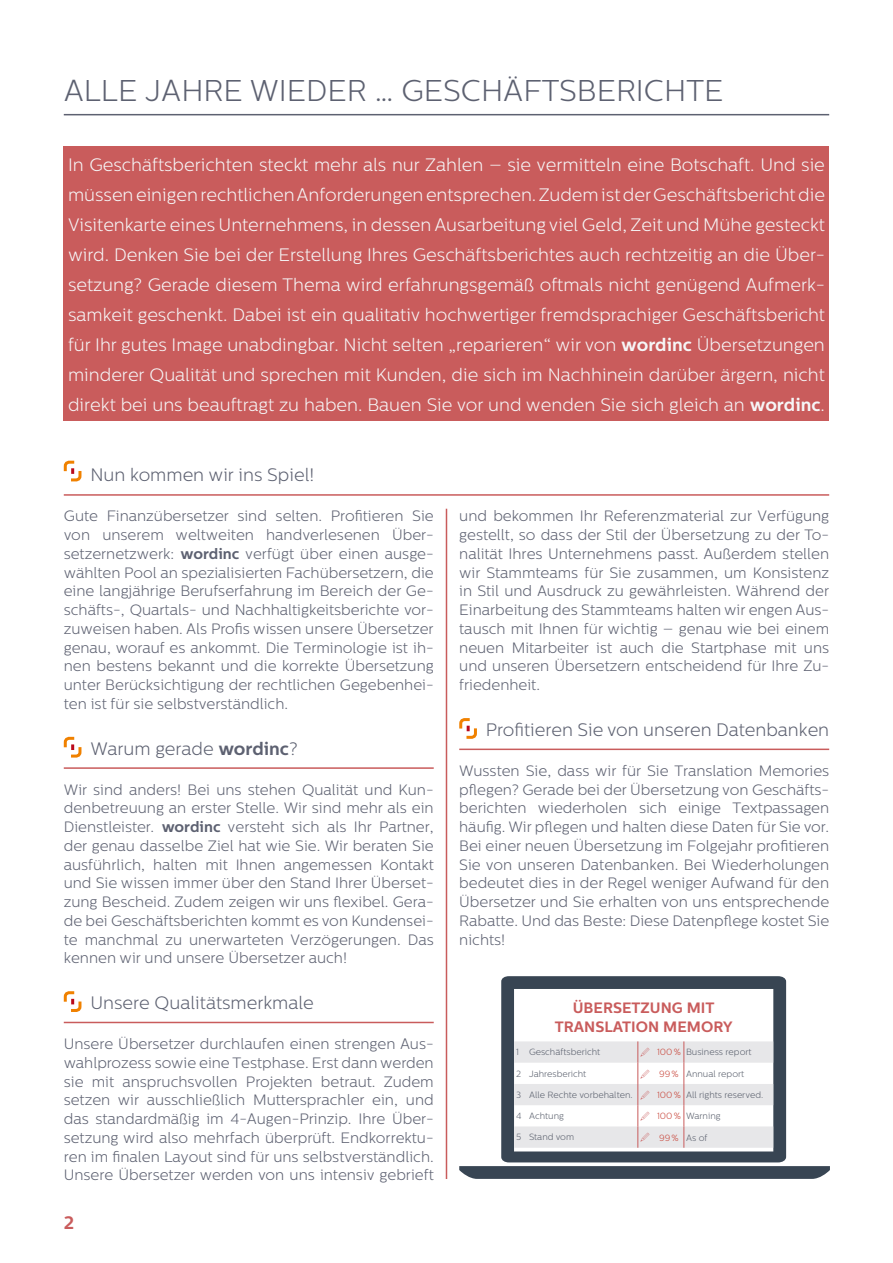
<style>
.page{position:relative;width:893px;height:1263px;background:#fff}
.page>*{position:absolute;margin:0;border:0;box-sizing:border-box;transform-origin:0 0}
.t1{font:300 30px "Centrale Sans";color:#5d6171}
.t2{font:300 18px/30px "Centrale Sans";color:#f6f6f7;text-align:justify}
.t3{font:300 18px "Centrale Sans";color:#5d6171}
.t4{font:700 18px "Centrale Sans";color:#c95c5c}
.t5{font:300 15px/18.8px "Centrale Sans";color:#5d6171;text-align:justify}
.t6{font:700 15px/18.8px "Centrale Sans";color:#c95c5c;text-align:center}
.t7{font:300 9px "Centrale Sans";color:#595f6c}
.s1{font-weight:700}
.s2{color:#c8463b}
</style>
<div class="page">
<div style="left:64px;top:147px;width:765px;height:274px;background:#c95c5c"></div>
<hr style="left:64px;top:114px;width:765px;height:1px;background:#5d6171">
<hr style="left:64px;top:494px;width:765px;height:2px;background:#c95c5c">
<svg style="left:63px;top:460px;width:19px;height:22px"></svg>
<hr style="left:64px;top:767px;width:370px;height:2px;background:#c95c5c">
<hr style="left:64px;top:1022px;width:370px;height:1px;background:#c95c5c">
<svg style="left:63px;top:736px;width:19px;height:22px"></svg>
<svg style="left:63px;top:991px;width:19px;height:21px"></svg>
<hr style="left:459px;top:748px;width:370px;height:2px;background:#c95c5c">
<svg style="left:459px;top:718px;width:18px;height:21px"></svg>
<svg style="left:459px;top:1166px;width:371px;height:13px;background:#3f4c59"></svg>
<svg style="left:501px;top:976px;width:285px;height:186px"></svg>
<hr style="left:446px;top:509px;width:1px;height:670px;background:#c95c5c">
<svg style="left:514px;top:1041px;width:259px;height:107px"></svg>
<h1 class="t1" style="left:64px;top:74px;width:661px">ALLE JAHRE WIEDER … GESCHÄFTSBERICHTE</h1>
<p class="t2" style="left:68px;top:149px;width:758px">In Geschäftsberichten steckt mehr als nur Zahlen – sie vermitteln eine Botschaft. Und sie müssen einigen rechtlichen Anforderungen entsprechen. Zudem ist der Geschäftsbericht die Visitenkarte eines Unternehmens, in dessen Ausarbeitung viel Geld, Zeit und Mühe gesteckt wird. Denken Sie bei der Erstellung Ihres Geschäftsberichtes auch rechtzeitig an die Über&shy;setzung? Gerade diesem Thema wird erfahrungsgemäß oftmals nicht genügend Aufmerk&shy;samkeit geschenkt. Dabei ist ein qualitativ hochwertiger fremdsprachiger Geschäftsbericht für Ihr gutes Image unabdingbar. Nicht selten „reparieren“ wir von <span class="s1">wordinc</span> Übersetzungen minderer Qualität und sprechen mit Kunden, die sich im Nachhinein darüber ärgern, nicht direkt bei uns beauftragt zu haben. Bauen Sie vor und wenden Sie sich gleich an <span class="s1">wordinc</span>.</p>
<p class="t3" style="left:90px;top:465px;width:225px">Nun kommen wir ins Spiel!</p>
<p class="t5" style="left:64px;top:507px;width:371px">Gute Finanzübersetzer sind selten. Profitieren Sie von unserem weltweiten handverlesenen Über&shy;setzernetzwerk: <span class="s1">wordinc</span> verfügt über einen ausge&shy;wählten Pool an spezialisierten Fachübersetzern, die eine langjährige Berufserfahrung im Bereich der Ge&shy;schäfts-, Quartals- und Nachhaltigkeitsberichte vor&shy;zuweisen haben. Als Profis wissen unsere Übersetzer genau, worauf es ankommt. Die Terminologie ist ih&shy;nen bestens bekannt und die korrekte Übersetzung unter Berücksichtigung der rechtlichen Gegebenhei&shy;ten ist für sie selbstverständlich.</p>
<p class="t3" style="left:90px;top:738px;width:209px">Warum gerade <span class="s1">wordinc</span>?</p>
<p class="t5" style="left:64px;top:780px;width:371px">Wir sind anders! Bei uns stehen Qualität und Kun&shy;denbetreuung an erster Stelle. Wir sind mehr als ein Dienstleister. <span class="s1">wordinc</span> versteht sich als Ihr Partner, der genau dasselbe Ziel hat wie Sie. Wir beraten Sie ausführlich, halten mit Ihnen angemessen Kontakt und Sie wissen immer über den Stand Ihrer Überset&shy;zung Bescheid. Zudem zeigen wir uns flexibel. Gera&shy;de bei Geschäftsberichten kommt es von Kundensei&shy;te manchmal zu unerwarteten Verzögerungen. Das kennen wir und unsere Übersetzer auch!</p>
<p class="t3" style="left:90px;top:992px;width:225px">Unsere Qualitätsmerkmale</p>
<p class="t5" style="left:64px;top:1034px;width:371px">Unsere Übersetzer durchlaufen einen strengen Aus&shy;wahlprozess sowie eine Testphase. Erst dann werden sie mit anspruchsvollen Projekten betraut. Zudem setzen wir ausschließlich Muttersprachler ein, und das standardmäßig im 4-Augen-Prinzip. Ihre Über&shy;setzung wird also mehrfach überprüft. Endkorrektu&shy;ren im finalen Layout sind für uns selbstverständlich.<br>Unsere Übersetzer werden von uns intensiv gebrieft</p>
<p class="t4" style="left:64px;top:1212px;width:12px">2</p>
<p class="t5" style="left:459px;top:507px;width:371px">und bekommen Ihr Referenzmaterial zur Verfügung gestellt, so dass der Stil der Übersetzung zu der To&shy;nalität Ihres Unternehmens passt. Außerdem stellen wir Stammteams für Sie zusammen, um Konsistenz in Stil und Ausdruck zu gewährleisten. Während der Einarbeitung des Stammteams halten wir engen Aus&shy;tausch mit Ihnen für wichtig – genau wie bei einem neuen Mitarbeiter ist auch die Startphase mit uns und unseren Übersetzern entscheidend für Ihre Zu&shy;friedenheit.</p>
<p class="t3" style="left:486px;top:719px;width:345px">Profitieren Sie von unseren Datenbanken</p>
<p class="t5" style="left:459px;top:761px;width:371px">Wussten Sie, dass wir für Sie Translation Memories pflegen? Gerade bei der Übersetzung von Geschäfts&shy;berichten wiederholen sich einige Textpassagen häufig. Wir pflegen und halten diese Daten für Sie vor.<br>Bei einer neuen Übersetzung im Folgejahr profitieren Sie von unseren Datenbanken. Bei Wiederholungen bedeutet dies in der Regel weniger Aufwand für den Übersetzer und Sie erhalten von uns entsprechende Rabatte. Und das Beste: Diese Datenpflege kostet Sie nichts!</p>
<p class="t6" style="left:555px;top:999px;width:179px">ÜBERSETZUNG MIT<br>TRANSLATION MEMORY</p>
<p class="t7" style="left:516px;top:1047px;width:86px">1 Geschäftsbericht</p>
<p class="t7" style="left:657px;top:1047px;width:96px"><span class="s2">100%</span> Business report</p>
<p class="t7" style="left:516px;top:1068px;width:72px">2 Jahresbericht</p>
<p class="t7" style="left:659px;top:1068px;width:87px"><span class="s2">99%</span> Annual report</p>
<p class="t7" style="left:516px;top:1090px;width:118px">3 Alle Rechte vorbehalten.</p>
<p class="t7" style="left:657px;top:1090px;width:108px"><span class="s2">100%</span> All rights reserved.</p>
<p class="t7" style="left:516px;top:1111px;width:49px">4 Achtung</p>
<p class="t7" style="left:657px;top:1111px;width:65px"><span class="s2">100%</span> Warning</p>
<p class="t7" style="left:516px;top:1132px;width:59px">5 Stand vom</p>
<p class="t7" style="left:659px;top:1132px;width:50px"><span class="s2">99%</span> As of</p>
</div>
